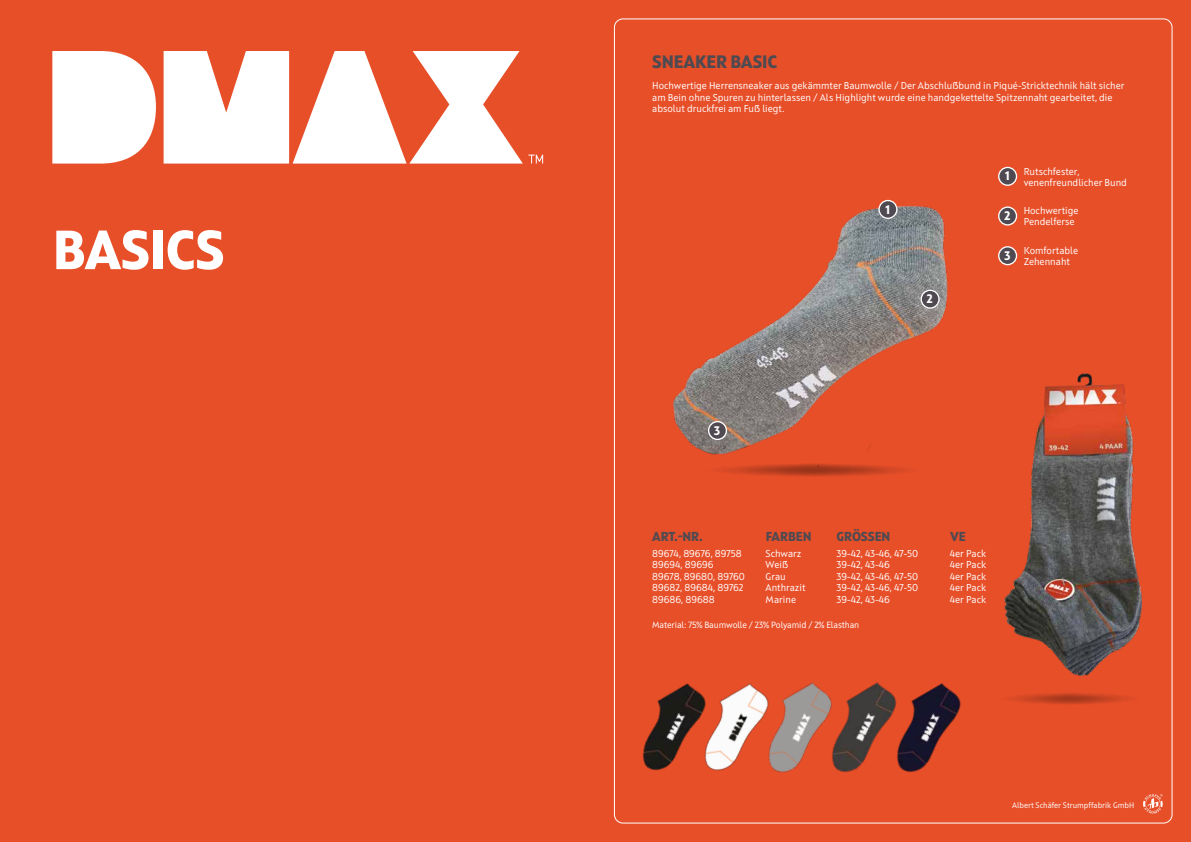
<style>
.page{position:relative;width:1191px;height:842px;background:#fff}
.page>*{position:absolute;margin:0;border:0;box-sizing:border-box;transform-origin:0 0}
.t1{font:800 55px "Squad";letter-spacing:-.01em;color:#fff}
.t2{font:800 18px "Squad";letter-spacing:-.01em;color:#4f4a51}
.t3{font:800 13px "Squad";letter-spacing:-.01em;color:#4f4a51}
.t4{font:800 12.4px "Squad";color:#fff;scale:.95 1}
.t5{font:10px/11.5px "Squad";color:#fff}
.t6{font:9px "Squad";letter-spacing:-.01em;color:#fff}
.t7{font:8px "Squad";color:#fff}
</style>
<div class="page">
<div style="left:595px;top:0;width:596px;height:842px;background:#e74f29"></div>
<div style="left:0;top:0;width:595px;height:842px;background:#e74f29"></div>
<svg style="left:52px;top:51px;width:104px;height:113px;background:#fcece8"></svg>
<svg style="left:164px;top:51px;width:379px;height:113px"></svg>
<svg style="left:1143px;top:794px;width:19px;height:20px"></svg>
<img style="left:1004px;top:373px;width:138px;height:304px">
<div style="left:1015px;top:692px;width:111px;height:13px;background:#d64926;border-radius:50%"></div>
<svg style="left:1029px;top:694px;width:82px;height:9px"></svg>
<img style="left:642px;top:683px;width:59px;height:88px">
<img style="left:701px;top:683px;width:63px;height:88px">
<img style="left:764px;top:682px;width:67px;height:91px">
<img style="left:831px;top:682px;width:63px;height:91px">
<img style="left:894px;top:683px;width:67px;height:90px">
<svg style="left:732px;top:463px;width:164px;height:14px"></svg>
<svg style="left:753px;top:465px;width:122px;height:10px"></svg>
<img style="left:673px;top:199px;width:275px;height:268px">
<div style="left:998px;top:167px;width:18px;height:18px;background:#4f4a51;border-radius:50%"></div>
<div style="left:998px;top:167px;width:19px;height:19px;border:1px solid #fff;border-radius:50%"></div>
<div style="left:998px;top:207px;width:18px;height:18px;background:#4f4a51;border-radius:50%"></div>
<div style="left:998px;top:206px;width:19px;height:20px;border:1px solid #fff;border-radius:50%"></div>
<div style="left:998px;top:247px;width:18px;height:18px;background:#4f4a51;border-radius:50%"></div>
<div style="left:998px;top:246px;width:19px;height:19px;border:1px solid #fff;border-radius:50%"></div>
<div style="left:708px;top:422px;width:18px;height:17px;background:#4f4a51;border-radius:50%"></div>
<div style="left:708px;top:421px;width:19px;height:19px;border:1px solid #fff;border-radius:50%"></div>
<div style="left:921px;top:290px;width:18px;height:18px;background:#4f4a51;border-radius:50%"></div>
<div style="left:920px;top:290px;width:19px;height:19px;border:1px solid #fff;border-radius:50%"></div>
<div style="left:879px;top:201px;width:18px;height:17px;background:#4f4a51;border-radius:50%"></div>
<div style="left:878px;top:200px;width:19px;height:19px;border:1px solid #fff;border-radius:50%"></div>
<h1 class="t1" style="left:53px;top:214px;width:173px">BASICS</h1>
<h2 class="t2" style="left:652px;top:50px;width:126px">SNEAKER BASIC</h2>
<p class="t5" style="left:652px;top:80px;width:474px">Hochwertige Herrensneaker aus gekämmter Baumwolle / Der Abschlußbund in Piqué-Stricktechnik hält sicher am Bein ohne Spuren zu hinterlassen / Als Highlight wurde eine handgekettelte Spitzennaht gearbeitet, die absolut druckfrei am Fuß liegt.</p>
<p class="t4" style="left:885px;top:201px;width:6px">1</p>
<p class="t4" style="left:927px;top:291px;width:8px">2</p>
<p class="t4" style="left:1005px;top:168px;width:6px">1</p>
<p class="t4" style="left:1004px;top:208px;width:8px">2</p>
<p class="t4" style="left:1004px;top:247px;width:8px">3</p>
<p class="t5" style="left:1023px;top:166px;width:105px;line-height:11px">Rutschfester, venenfreundlicher Bund</p>
<p class="t5" style="left:1023px;top:205px;width:56px;line-height:11px">Hochwertige<br>Pendelferse</p>
<p class="t5" style="left:1023px;top:245px;width:56px;line-height:11px">Komfortable<br>Zehennaht</p>
<p class="t4" style="left:714px;top:422px;width:8px">3</p>
<h3 class="t3" style="left:652px;top:528px;width:52px">ART.-NR.</h3>
<h3 class="t3" style="left:765px;top:528px;width:47px">FARBEN</h3>
<h3 class="t3" style="left:836px;top:528px;width:55px">GRÖSSEN</h3>
<h3 class="t3" style="left:950px;top:528px;width:17px">VE</h3>
<p class="t5" style="left:652px;top:548px;width:94px">89674, 89676, 89758<br>89694, 89696<br>89678, 89680, 89760<br>89682, 89684, 89762<br>89686, 89688</p>
<p class="t5" style="left:765px;top:548px;width:41px">Schwarz<br>Weiß<br>Grau<br>Anthrazit<br>Marine</p>
<p class="t5" style="left:836px;top:548px;width:83px">39-42, 43-46, 47-50<br>39-42, 43-46<br>39-42, 43-46, 47-50<br>39-42, 43-46, 47-50<br>39-42, 43-46</p>
<p class="t5" style="left:950px;top:548px;width:38px;text-align:justify">4er Pack 4er Pack 4er Pack 4er Pack 4er Pack</p>
<p class="t6" style="left:652px;top:619px;width:208px">Material: 75% Baumwolle / 23% Polyamid / 2% Elasthan</p>
<p class="t7" style="left:1012px;top:801px;width:123px">Albert Schäfer Strumpffabrik GmbH</p>
</div>
